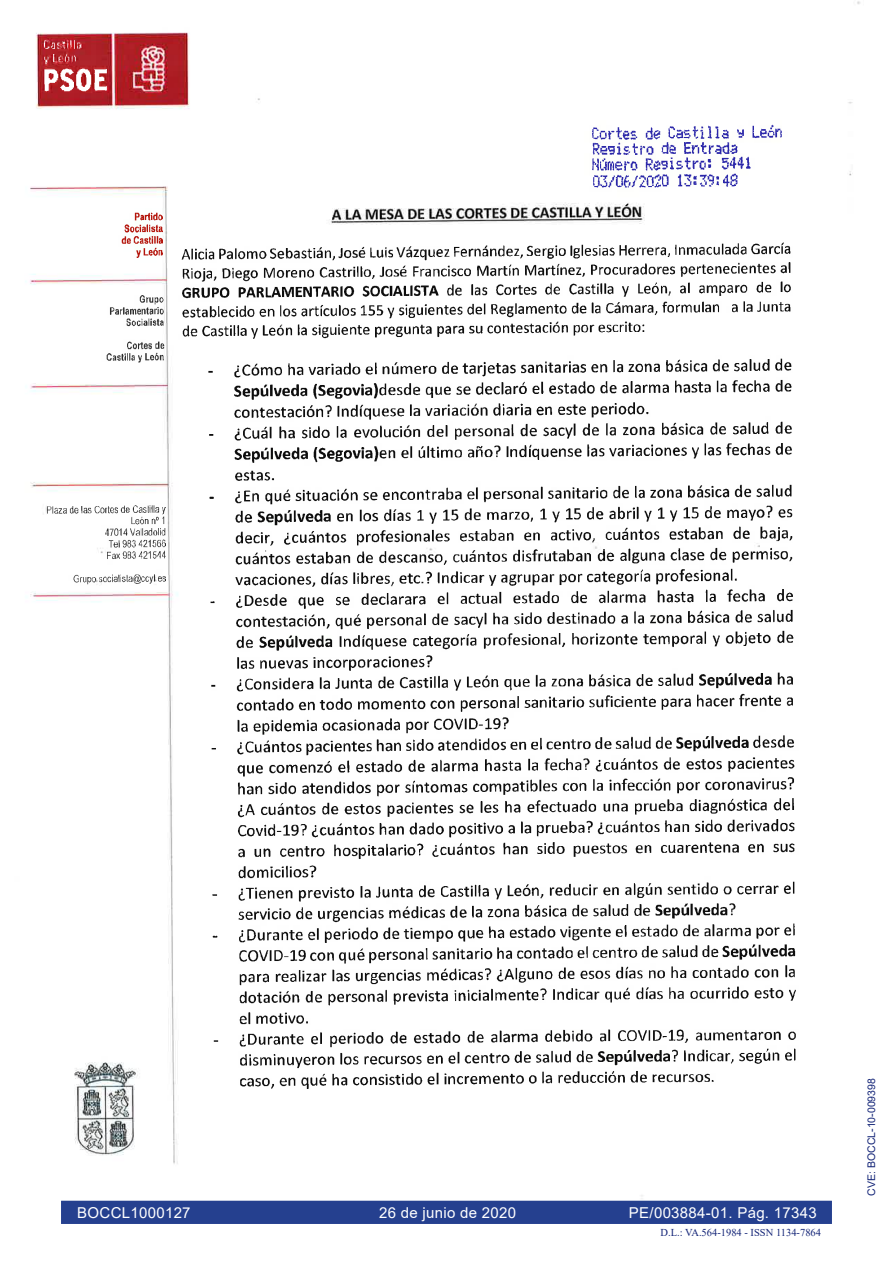
<style>
.page{position:relative;width:893px;height:1263px;background:#fff}
.page>*{position:absolute;margin:0;border:0;box-sizing:border-box;transform-origin:0 0}
.E_CVE{font:15px "Arial";letter-spacing:.02em;color:#fff}
.t1{font:10.5px "Times New Roman";color:#132477}
.t2{font:10.5px "Arial";color:#132477}
</style>
<div class="page">
<div style="left:60px;top:1200px;width:773px;height:25px;background:#25408f"></div>
<div style="left:60px;top:1199px;width:773px;height:26px;border:2px solid #fff"></div>
<img style="left:25px;top:1px;width:835px;height:1199px">
<img style="left:45px;top:40px;width:63px;height:52px">
<img style="left:122px;top:212px;width:41px;height:45px">
<img style="left:48px;top:294px;width:117px;height:290px">
<img style="left:182px;top:125px;width:615px;height:963px">
<p class="E_CVE" style="left:77px;top:1202px;width:115px">BOCCL1000127</p>
<p class="E_CVE" style="left:379px;top:1202px;width:139px">26 de junio de 2020</p>
<p class="E_CVE" style="left:629px;top:1202px;width:189px">PE/003884-01. Pág. 17343</p>
<p class="t1" style="left:661px;top:1225px;width:162px">D.L.: VA.564-1984 - ISSN 1134-7864</p>
<p class="t2" style="left:864px;top:1195px;width:119px;rotate:-90deg">CVE: BOCCL-10-009398</p>
</div>
